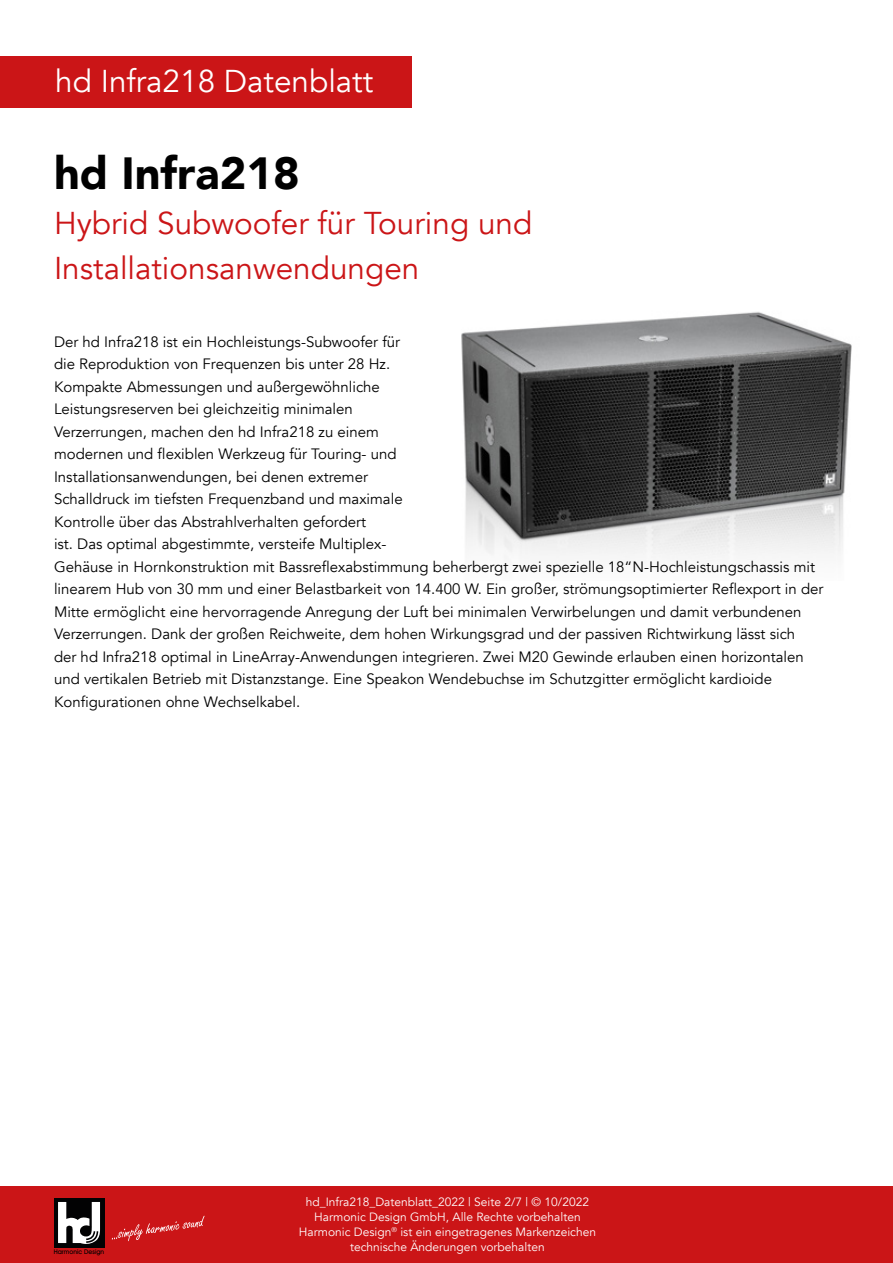
<style>
.page{position:relative;width:893px;height:1263px;background:#fff}
.page>*{position:absolute;margin:0;border:0;box-sizing:border-box;transform-origin:0 0}
.t1{font:900 45px "Avenir";color:#000}
.t2{font:31.5px/45px "Avenir";color:#cb1517}
.t3{font:31.5px "Avenir";color:#fff}
.t4{font:15px/22.5px "Avenir";color:#000}
.t5{font:12px/15px "Avenir";color:#fff;text-align:center}
.t6{font:500 6.45px "Avant Garde IT Cby BT";color:#000}
</style>
<div class="page">
<img style="left:461px;top:312px;width:391px;height:245px">
<div style="left:0;top:57px;width:411px;height:51px;background:#cb1517"></div>
<div style="left:0;top:1186px;width:893px;height:77px;background:#cb1517"></div>
<div style="left:54px;top:1198px;width:50px;height:49px;background:#020203"></div>
<svg style="left:58px;top:1202px;width:42px;height:42px"></svg>
<svg style="left:112px;top:1216px;width:93px;height:25px"></svg>
<h2 class="t3" style="left:55px;top:62px;width:320px">hd Infra218 Datenblatt</h2>
<h1 class="t1" style="left:54px;top:135px;width:247px">hd Infra218</h1>
<h2 class="t2" style="left:54px;top:201px;width:480px">Hybrid Subwoofer für Touring und<br>Installationsanwendungen</h2>
<p class="t4" style="left:54px;top:330px;width:771px">Der hd Infra218 ist ein Hochleistungs-Subwoofer für<br>die Reproduktion von Frequenzen bis unter 28 Hz.<br>Kompakte Abmessungen und außergewöhnliche<br>Leistungsreserven bei gleichzeitig minimalen<br>Verzerrungen, machen den hd Infra218 zu einem<br>modernen und flexiblen Werkzeug für Touring- und<br>Installationsanwendungen, bei denen extremer<br>Schalldruck im tiefsten Frequenzband und maximale<br>Kontrolle über das Abstrahlverhalten gefordert<br>ist. Das optimal abgestimmte, versteife Multiplex-<br>Gehäuse in Hornkonstruktion mit Bassreflexabstimmung beherbergt zwei spezielle 18“N-Hochleistungschassis mit linearem Hub von 30 mm und einer Belastbarkeit von 14.400 W. Ein großer, strömungsoptimierter Reflexport in der Mitte ermöglicht eine hervorragende Anregung der Luft bei minimalen Verwirbelungen und damit verbundenen Verzerrungen. Dank der großen Reichweite, dem hohen Wirkungsgrad und der passiven Richtwirkung lässt sich<br>der hd Infra218 optimal in LineArray-Anwendungen integrieren. Zwei M20 Gewinde erlauben einen horizontalen und vertikalen Betrieb mit Distanzstange. Eine Speakon Wendebuchse im Schutzgitter ermöglicht kardioide Konfigurationen ohne Wechselkabel.</p>
<p class="t6" style="left:54px;top:1248px;width:52px">Harmonic Design</p>
<p class="t5" style="left:299px;top:1194px;width:299px">hd_Infra218_Datenblatt_2022 | Seite 2/7 | © 10/2022<br>Harmonic Design GmbH, Alle Rechte vorbehalten Harmonic Design<sup>®</sup> ist ein eingetragenes Markenzeichen technische Änderungen vorbehalten</p>
</div>
